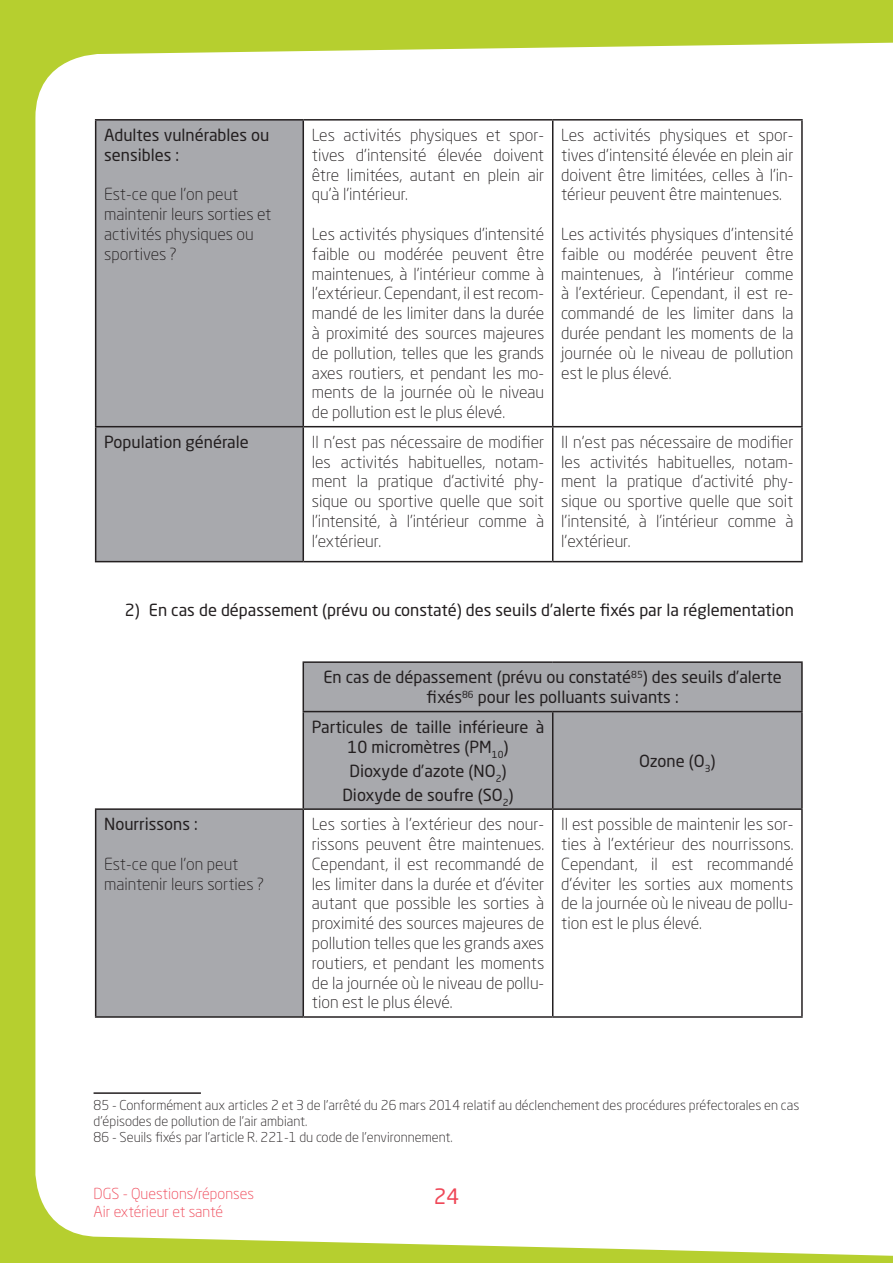
<style>
.page{position:relative;width:893px;height:1263px;background:#b6cf2f}
.page>*{position:absolute;margin:0;border:0;box-sizing:border-box;transform-origin:0 0}
.t1{font:21px "Neo Sans Std";color:#ef4858}
.t2{font:300 16.5px/19.8px "Neo Sans Std";color:#231f20;text-align:justify}
.t3{font:16.5px/19.8px "Neo Sans Std";color:#231f20;text-align:center}
.t4{font:300 15px "Neo Sans Std";color:#ef4858}
.t5{font:300 13.5px/16.2px "Neo Sans Std";color:#231f20}
</style>
<div class="page">
<div style="left:35px;top:42px;width:858px;height:1214px;background:#fff"></div>
<div style="left:96px;top:121px;width:207px;height:440px;background:#a8a9ad"></div>
<hr style="left:303px;top:119px;width:250px;height:2px;background:#231f20">
<hr style="left:553px;top:119px;width:250px;height:2px;background:#231f20">
<hr style="left:552px;top:121px;width:1px;height:305px;background:#231f20">
<hr style="left:801px;top:121px;width:2px;height:305px;background:#231f20">
<hr style="left:303px;top:426px;width:250px;height:1px;background:#231f20">
<hr style="left:553px;top:426px;width:250px;height:1px;background:#231f20">
<hr style="left:552px;top:427px;width:1px;height:134px;background:#231f20">
<hr style="left:801px;top:427px;width:2px;height:134px;background:#231f20">
<hr style="left:303px;top:561px;width:250px;height:1px;background:#231f20">
<hr style="left:553px;top:561px;width:250px;height:1px;background:#231f20">
<hr style="left:95px;top:119px;width:208px;height:2px;background:#231f20">
<hr style="left:95px;top:121px;width:1px;height:305px;background:#231f20">
<hr style="left:303px;top:121px;width:1px;height:305px;background:#231f20">
<hr style="left:95px;top:426px;width:208px;height:1px;background:#231f20">
<hr style="left:95px;top:427px;width:1px;height:134px;background:#231f20">
<hr style="left:303px;top:427px;width:1px;height:134px;background:#231f20">
<hr style="left:95px;top:561px;width:208px;height:1px;background:#231f20">
<svg style="left:96px;top:662px;width:705px;height:354px;background:#d6d6d8"></svg>
<hr style="left:552px;top:810px;width:1px;height:206px;background:#231f20">
<hr style="left:801px;top:810px;width:2px;height:206px;background:#231f20">
<hr style="left:303px;top:1016px;width:250px;height:2px;background:#231f20">
<hr style="left:553px;top:1016px;width:250px;height:2px;background:#231f20">
<hr style="left:303px;top:663px;width:1px;height:48px;background:#231f20">
<hr style="left:95px;top:810px;width:1px;height:206px;background:#231f20">
<hr style="left:303px;top:810px;width:1px;height:206px;background:#231f20">
<hr style="left:95px;top:1016px;width:208px;height:2px;background:#231f20">
<hr style="left:303px;top:661px;width:250px;height:2px;background:#231f20">
<hr style="left:553px;top:661px;width:250px;height:2px;background:#231f20">
<hr style="left:303px;top:711px;width:250px;height:1px;background:#231f20">
<hr style="left:303px;top:712px;width:1px;height:96px;background:#231f20">
<hr style="left:303px;top:808px;width:250px;height:2px;background:#231f20">
<hr style="left:801px;top:663px;width:2px;height:48px;background:#231f20">
<hr style="left:553px;top:711px;width:250px;height:1px;background:#231f20">
<hr style="left:552px;top:712px;width:1px;height:96px;background:#231f20">
<hr style="left:801px;top:712px;width:2px;height:96px;background:#231f20">
<hr style="left:95px;top:808px;width:208px;height:2px;background:#231f20">
<hr style="left:553px;top:808px;width:250px;height:2px;background:#231f20">
<hr style="left:94px;top:1092px;width:107px;height:2px;background:#231f20">
<p class="t3" style="left:104px;top:125px;width:167px;text-align:left">Adultes vulnérables ou sensibles :</p>
<p class="t2" style="left:104px;top:184px;width:169px;text-align:left">Est-ce que l’on peut maintenir leurs sorties et activités physiques ou sportives ?</p>
<p class="t2" style="left:312px;top:125px;width:234px">Les activités physiques et spor&shy;tives d’intensité élevée doivent être limitées, autant en plein air qu’à l’intérieur.</p>
<p class="t2" style="left:312px;top:224px;width:234px">Les activités physiques d’intensité faible ou modérée peuvent être maintenues, à l’intérieur comme à l’extérieur. Cependant, il est recom&shy;mandé de les limiter dans la durée à proximité des sources majeures de pollution, telles que les grands axes routiers, et pendant les mo&shy;ments de la journée où le niveau de pollution est le plus élevé.</p>
<p class="t2" style="left:561px;top:125px;width:234px">Les activités physiques et spor&shy;tives d’intensité élevée en plein air doivent être limitées, celles à l’in&shy;térieur peuvent être maintenues.</p>
<p class="t2" style="left:561px;top:224px;width:234px">Les activités physiques d’intensité faible ou modérée peuvent être maintenues, à l’intérieur comme à l’extérieur. Cependant, il est re&shy;commandé de les limiter dans la durée pendant les moments de la journée où le niveau de pollution est le plus élevé.</p>
<p class="t3" style="left:104px;top:432px;width:146px">Population générale</p>
<p class="t2" style="left:312px;top:432px;width:234px">Il n’est pas nécessaire de modifier les activités habituelles, notam&shy;ment la pratique d’activité phy&shy;sique ou sportive quelle que soit l’intensité, à l’intérieur comme à l’extérieur.</p>
<p class="t2" style="left:561px;top:432px;width:234px">Il n’est pas nécessaire de modifier les activités habituelles, notam&shy;ment la pratique d’activité phy&shy;sique ou sportive quelle que soit l’intensité, à l’intérieur comme à l’extérieur.</p>
<p class="t3" style="left:125px;top:600px;width:671px">2) En cas de dépassement (prévu ou constaté) des seuils d’alerte fixés par la réglementation</p>
<p class="t3" style="left:104px;top:814px;width:95px">Nourrissons :</p>
<p class="t2" style="left:104px;top:854px;width:162px">Est-ce que l’on peut maintenir leurs sorties ?</p>
<p class="t3" style="left:323px;top:667px;width:460px">En cas de dépassement (prévu ou constaté<sup>85</sup>) des seuils d’alerte fixés<sup>86</sup> pour les polluants suivants :</p>
<p class="t3" style="left:312px;top:716px;width:234px">Particules de taille inférieure à<br>10 micromètres (PM<sub>10</sub>)</p>
<p class="t3" style="left:342px;top:758px;width:173px;line-height:24px">Dioxyde d’azote (NO<sub>2</sub>)<br>Dioxyde de soufre (SO<sub>2</sub>)</p>
<p class="t3" style="left:639px;top:750px;width:78px">Ozone (O<sub>3</sub>)</p>
<p class="t2" style="left:312px;top:814px;width:234px">Les sorties à l’extérieur des nour&shy;rissons peuvent être maintenues.<br>Cependant, il est recommandé de les limiter dans la durée et d’éviter autant que possible les sorties à proximité des sources majeures de pollution telles que les grands axes routiers, et pendant les moments de la journée où le niveau de pollu&shy;tion est le plus élevé.</p>
<p class="t2" style="left:561px;top:814px;width:234px">Il est possible de maintenir les sor&shy;ties à l’extérieur des nourrissons.<br>Cependant, il est recommandé d’éviter les sorties aux moments de la journée où le niveau de pollu&shy;tion est le plus élevé.</p>
<p class="t5" style="left:94px;top:1096px;width:707px">85 - Conformément aux articles 2 et 3 de l’arrêté du 26 mars 2014 relatif au déclenchement des procédures préfectorales en cas d’épisodes de pollution de l’air ambiant.<br>86 - Seuils fixés par l’article R. 221-1 du code de l’environnement.</p>
<p class="t4" style="left:94px;top:1185px;width:162px">DGS - Questions/réponses</p>
<p class="t1" style="left:434px;top:1183px;width:27px">24</p>
<p class="t4" style="left:94px;top:1203px;width:131px">Air extérieur et santé</p>
</div>
